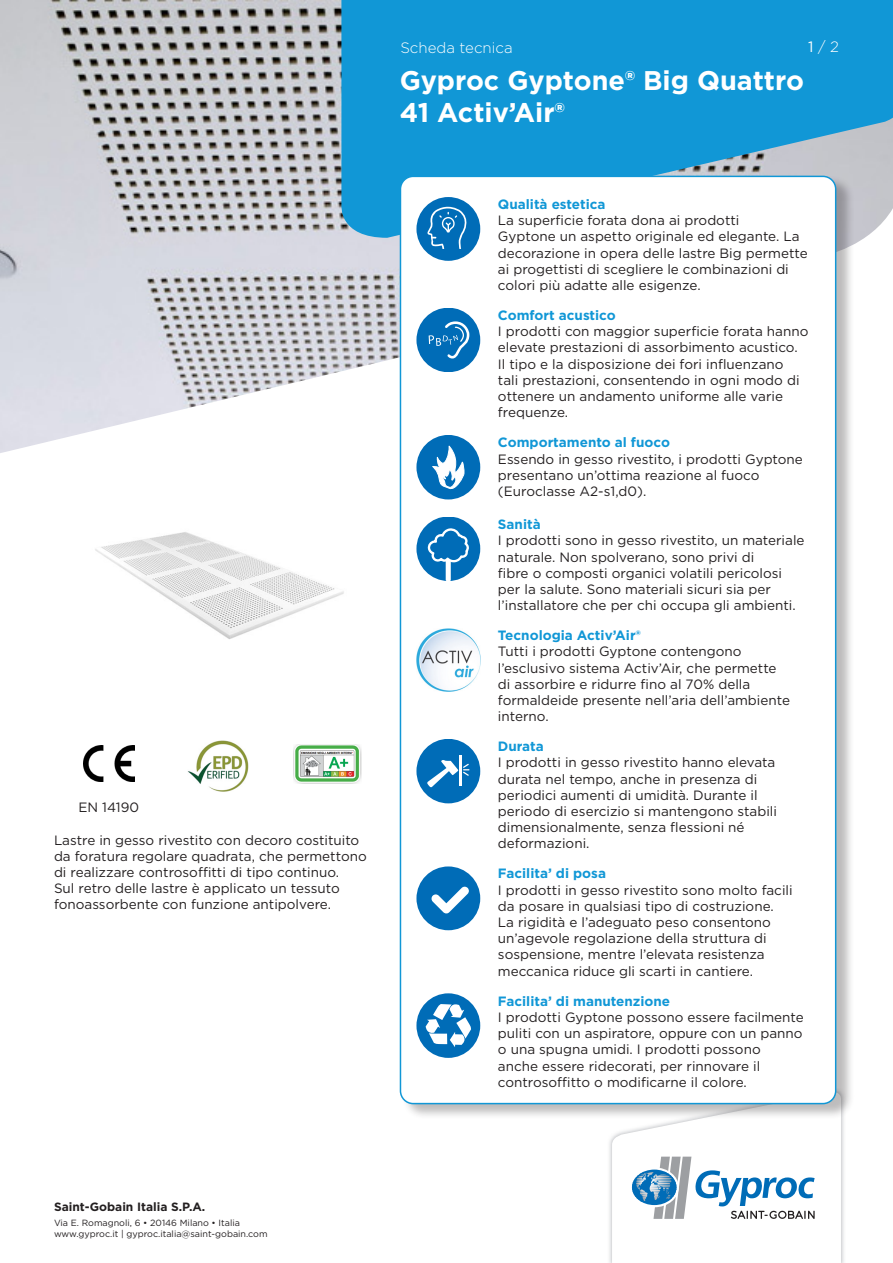
<style>
.page{position:relative;width:893px;height:1263px;background:#fff}
.page>*{position:absolute;margin:0;border:0;box-sizing:border-box;transform-origin:0 0}
.product_title_front{font:700 27px/32.4px "Gotham";color:#fff}
.t1{font:300 15px "Gotham";color:#fff}
.advantage_attribute{font:13.5px/16.2px "Gotham";color:#231f20}
.product_description{font:13.5px/16.2px "Gotham";color:#231f20}
.Advantage_Title{font:700 13.5px "Gotham";color:#1197d6}
.product_attributes{font:13.5px "Gotham";color:#231f20}
.t2{font:700 12px "Gotham";color:#231f20}
.t3{font:9px/10.8px "Gotham";color:#231f20}
.s1{font-weight:400}
</style>
<div class="page">
<img style="left:609px;top:1120px;width:235px;height:143px">
<svg style="left:612px;top:1120px;width:229px;height:143px"></svg>
<img style="left:0;top:0;width:864px;height:453px">
<svg style="left:338px;top:0;width:555px;height:238px;background:#229ad4"></svg>
<div style="left:402px;top:175px;width:452px;height:945px;background:#231f20;opacity:.3"></div>
<div style="left:400px;top:176px;width:436px;height:927px;background:#fff;border-radius:13px"></div>
<div style="left:416px;top:197px;width:64px;height:64px;background:#006cb7;border-radius:50%"></div>
<svg style="left:427px;top:207px;width:45px;height:42px"></svg>
<div style="left:416px;top:308px;width:64px;height:64px;background:#006cb7;border-radius:50%"></div>
<svg style="left:429px;top:321px;width:41px;height:38px"></svg>
<div style="left:416px;top:435px;width:64px;height:64px;background:#006cb7;border-radius:50%"></div>
<svg style="left:432px;top:435px;width:33px;height:62px"></svg>
<div style="left:416px;top:517px;width:64px;height:64px;background:#006cb7;border-radius:50%"></div>
<svg style="left:427px;top:528px;width:43px;height:53px"></svg>
<img style="left:416px;top:628px;width:64px;height:64px">
<div style="left:416px;top:739px;width:64px;height:64px;background:#006cb7;border-radius:50%"></div>
<hr style="left:460px;top:755px;width:2px;height:31px;background:#fff">
<svg style="left:427px;top:760px;width:42px;height:27px"></svg>
<div style="left:416px;top:866px;width:64px;height:64px;background:#006cb7;border-radius:50%"></div>
<svg style="left:431px;top:887px;width:38px;height:26px"></svg>
<div style="left:416px;top:994px;width:64px;height:63px;background:#006cb7;border-radius:50%"></div>
<svg style="left:426px;top:1004px;width:45px;height:43px"></svg>
<img style="left:95px;top:532px;width:249px;height:107px">
<img style="left:83px;top:745px;width:51px;height:37px">
<img style="left:188px;top:740px;width:61px;height:51px">
<img style="left:294px;top:744px;width:68px;height:39px">
<p class="product_attributes" style="left:78px;top:798px;width:62px">EN 14190</p>
<p class="product_description" style="left:54px;top:831px;width:314px">Lastre in gesso rivestito con decoro costituito da foratura regolare quadrata, che permettono di realizzare controsoffitti di tipo continuo.<br>Sul retro delle lastre è applicato un tessuto fonoassorbente con funzione antipolvere.</p>
<p class="t1" style="left:400px;top:38px;width:114px">Scheda tecnica</p>
<p class="t1" style="left:808px;top:37px;width:32px"><span class="s1">1</span> / 2</p>
<p class="product_title_front" style="left:400px;top:64px;width:406px">Gyproc Gyptone® Big Quattro<br>41 Activ’Air®</p>
<p class="Advantage_Title" style="left:498px;top:195px;width:109px">Qualità estetica</p>
<p class="advantage_attribute" style="left:498px;top:212px;width:311px">La superficie forata dona ai prodotti<br>Gyptone un aspetto originale ed elegante. La decorazione in opera delle lastre Big permette ai progettisti di scegliere le combinazioni di colori più adatte alle esigenze.</p>
<p class="Advantage_Title" style="left:498px;top:306px;width:119px">Comfort acustico</p>
<p class="advantage_attribute" style="left:498px;top:323px;width:312px">I prodotti con maggior superficie forata hanno elevate prestazioni di assorbimento acustico.<br>Il tipo e la disposizione dei fori influenzano<br>tali prestazioni, consentendo in ogni modo di ottenere un andamento uniforme alle varie frequenze.</p>
<p class="Advantage_Title" style="left:498px;top:434px;width:173px">Comportamento al fuoco</p>
<p class="advantage_attribute" style="left:498px;top:450px;width:306px">Essendo in gesso rivestito, i prodotti Gyptone presentano un’ottima reazione al fuoco (Euroclasse A2-s1,d0).</p>
<p class="Advantage_Title" style="left:498px;top:515px;width:44px">Sanità</p>
<p class="advantage_attribute" style="left:498px;top:532px;width:308px">I prodotti sono in gesso rivestito, un materiale naturale. Non spolverano, sono privi di<br>fibre o composti organici volatili pericolosi per la salute. Sono materiali sicuri sia per l’installatore che per chi occupa gli ambienti.</p>
<p class="Advantage_Title" style="left:498px;top:626px;width:144px">Tecnologia Activ’Air®</p>
<p class="advantage_attribute" style="left:498px;top:643px;width:294px">Tutti i prodotti Gyptone contengono l’esclusivo sistema Activ’Air, che permette di assorbire e ridurre fino al 70% della formaldeide presente nell’aria dell’ambiente interno.</p>
<p class="Advantage_Title" style="left:498px;top:737px;width:47px">Durata</p>
<p class="advantage_attribute" style="left:498px;top:754px;width:281px">I prodotti in gesso rivestito hanno elevata durata nel tempo, anche in presenza di periodici aumenti di umidità. Durante il periodo di esercizio si mantengono stabili dimensionalmente, senza flessioni né deformazioni.</p>
<p class="Advantage_Title" style="left:498px;top:865px;width:110px">Facilita’ di posa</p>
<p class="advantage_attribute" style="left:498px;top:881px;width:296px">I prodotti in gesso rivestito sono molto facili da posare in qualsiasi tipo di costruzione.<br>La rigidità e l’adeguato peso consentono un’agevole regolazione della struttura di sospensione, mentre l’elevata resistenza meccanica riduce gli scarti in cantiere.</p>
<p class="Advantage_Title" style="left:498px;top:992px;width:174px">Facilita’ di manutenzione</p>
<p class="advantage_attribute" style="left:498px;top:1009px;width:307px">I prodotti Gyptone possono essere facilmente puliti con un aspiratore, oppure con un panno o una spugna umidi. I prodotti possono anche essere ridecorati, per rinnovare il controsoffitto o modificarne il colore.</p>
<p class="t2" style="left:54px;top:1199px;width:153px">Saint-Gobain Italia S.P.A.</p>
<p class="t3" style="left:54px;top:1217px;width:215px">Via E. Romagnoli, 6 • 20146 Milano • Italia www.gyproc.it | gyproc.italia@saint-gobain.com</p>
</div>
